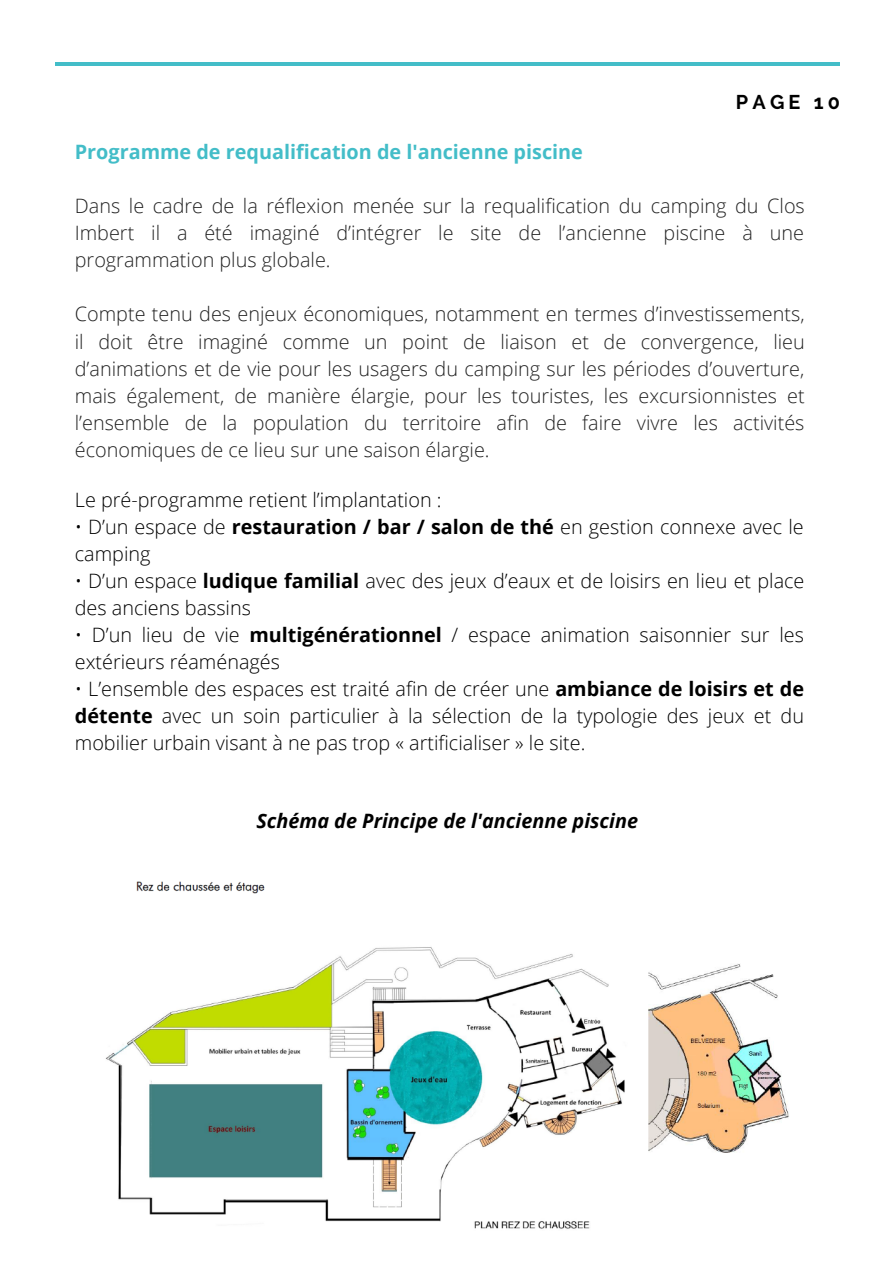
<style>
.page{position:relative;width:894px;height:1264px;background:#fff}
.page>*{position:absolute;margin:0;border:0;box-sizing:border-box;transform-origin:0 0}
.t1{font:300 19.8px/27px "Open Sans";color:#222;text-align:justify}
.t2{font:300 19.8px/27px "Open Sans";color:#000}
.t3{font:700 19.8px "Open Sans";color:#43bdc8}
.t4{font:italic 700 19.8px "Open Sans";color:#000}
.t5{font:700 19.8px "Raleway";letter-spacing:.21em;color:#000}
.s1{font-weight:700}
</style>
<div class="page">
<hr style="left:55px;top:62px;width:784px;height:4px;background:#43bdc8">
<img style="left:105px;top:881px;width:684px;height:348px">
<p class="t5" style="left:735px;top:91px;width:105px">PAGE 10</p>
<p class="t3" style="left:75px;top:138px;width:509px">Programme de requalification de l'ancienne piscine</p>
<p class="t1" style="left:75px;top:192px;width:731px">Dans le cadre de la réflexion menée sur la requalification du camping du Clos Imbert il a été imaginé d’intégrer le site de l’ancienne piscine à une programmation plus globale.</p>
<p class="t1" style="left:75px;top:300px;width:731px">Compte tenu des enjeux économiques, notamment en termes d’investissements, il doit être imaginé comme un point de liaison et de convergence, lieu d’animations et de vie pour les usagers du camping sur les périodes d’ouverture, mais également, de manière élargie, pour les touristes, les excursionnistes et l’ensemble de la population du territoire afin de faire vivre les activités économiques de ce lieu sur une saison élargie.</p>
<p class="t2" style="left:75px;top:485px;width:368px">Le pré-programme retient l’implantation :</p>
<p class="t2" style="left:75px;top:512px;width:730px">• D’un espace de <span class="s1">restauration / bar / salon de thé</span> en gestion connexe avec le camping</p>
<p class="t2" style="left:75px;top:566px;width:731px">• D’un espace <span class="s1">ludique familial</span> avec des jeux d’eaux et de loisirs en lieu et place des anciens bassins</p>
<p class="t2" style="left:75px;top:620px;width:730px">• D’un lieu de vie <span class="s1">multigénérationnel</span> / espace animation saisonnier sur les extérieurs réaménagés</p>
<p class="t2" style="left:75px;top:674px;width:730px;text-align:justify">• L’ensemble des espaces est traité afin de créer une <span class="s1">ambiance de loisirs et de détente</span> avec un soin particulier à la sélection de la typologie des jeux et du mobilier urbain visant à ne pas trop « artificialiser » le site.</p>
<p class="t4" style="left:256px;top:806px;width:383px">Schéma de Principe de l'ancienne piscine</p>
</div>
